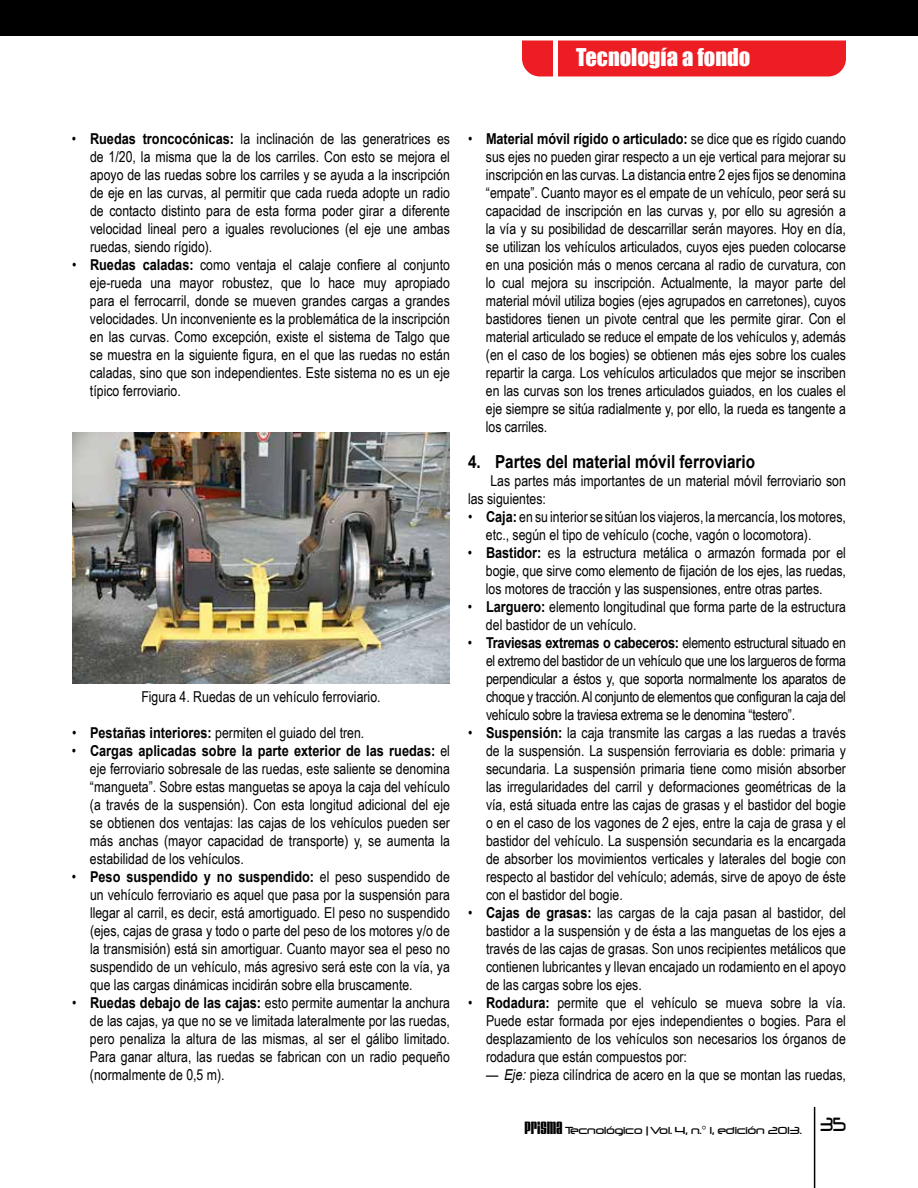
<style>
.page{position:relative;width:918px;height:1188px;background:#fff}
.page>*{position:absolute;margin:0;border:0;box-sizing:border-box;transform-origin:0 0}
.t1{font:22.5px "Impact";color:#fff}
.t2{font:700 18px "Arial";color:#000;scale:.85 1}
.t3{font:15px/18px "Arial Narrow";color:#000;text-align:justify}
.t4{font:700 15px "Arial";color:#000;scale:.85 1}
.t5{font:12px "Neuropol";color:#000}
.s1{font-family:"Arial";font-weight:700}
.s2{font-family:"Arial Narrow";font-weight:400}
.s3{font-family:"Arial";font-style:italic}
.s4{font-family:"Velvenda Cooler";font-size:15px}
</style>
<div class="page">
<hr style="left:814px;top:1107px;width:1px;height:81px;background:#000">
<div style="left:0;top:0;width:918px;height:36px;background:#000"></div>
<div style="left:522px;top:40px;width:324px;height:36px;background:#ed1d24"></div>
<hr style="left:554px;top:39px;width:4px;height:39px;background:#fff">
<img style="left:72px;top:432px;width:378px;height:252px">
<h1 class="t1" style="left:576px;top:40px;width:176px">Tecnología a fondo</h1>
<p class="t3" style="left:90px;top:129px;width:362px;text-indent:-18px">• <span class="s1">Ruedas troncocónicas:</span> la inclinación de las generatrices es de 1/20, la misma que la de los carriles. Con esto se mejora el apoyo de las ruedas sobre los carriles y se ayuda a la inscripción de eje en las curvas, al permitir que cada rueda adopte un radio de contacto distinto para de esta forma poder girar a diferente velocidad lineal pero a iguales revoluciones (el eje une ambas ruedas, siendo rígido).</p>
<p class="t3" style="left:90px;top:255px;width:362px;text-indent:-18px">• <span class="s1">Ruedas caladas:</span> como ventaja el calaje confiere al conjunto eje-rueda una mayor robustez, que lo hace muy apropiado para el ferrocarril, donde se mueven grandes cargas a grandes velocidades. Un inconveniente es la problemática de la inscripción en las curvas. Como excepción, existe el sistema de Talgo que se muestra en la siguiente figura, en el que las ruedas no están caladas, sino que son independientes. Este sistema no es un eje típico ferroviario.</p>
<p class="t3" style="left:141px;top:687px;width:241px">Figura 4. Ruedas de un vehículo ferroviario.</p>
<p class="t3" style="left:72px;top:723px;width:294px">• <span class="s1">Pestañas interiores:</span> permiten el guiado del tren.</p>
<p class="t4" style="left:72px;top:741px;width:446px"><span class="s2">•</span> Cargas aplicadas sobre la parte exterior de las ruedas: <span class="s2">el</span></p>
<p class="t3" style="left:90px;top:759px;width:361px">eje ferroviario sobresale de las ruedas, este saliente se denomina “mangueta”. Sobre estas manguetas se apoya la caja del vehículo (a través de la suspensión). Con esta longitud adicional del eje se obtienen dos ventajas: las cajas de los vehículos pueden ser más anchas (mayor capacidad de transporte) y, se aumenta la estabilidad de los vehículos.</p>
<p class="t4" style="left:72px;top:867px;width:446px"><span class="s2">•</span> Peso suspendido y no suspendido: <span class="s2">el peso suspendido de</span></p>
<p class="t3" style="left:90px;top:885px;width:362px">un vehículo ferroviario es aquel que pasa por la suspensión para llegar al carril, es decir, está amortiguado. El peso no suspendido (ejes, cajas de grasa y todo o parte del peso de los motores y/o de la transmisión) está sin amortiguar. Cuanto mayor sea el peso no suspendido de un vehículo, más agresivo será este con la vía, ya que las cargas dinámicas incidirán sobre ella bruscamente.</p>
<p class="t3" style="left:90px;top:993px;width:362px;text-indent:-18px">• <span class="s1">Ruedas debajo de las cajas:</span> esto permite aumentar la anchura de las cajas, ya que no se ve limitada lateralmente por las ruedas, pero penaliza la altura de las mismas, al ser el gálibo limitado.<br>Para ganar altura, las ruedas se fabrican con un radio pequeño (normalmente de 0,5 m).</p>
<p class="t4" style="left:468px;top:129px;width:446px"><span class="s2">•</span> Material móvil rígido o articulado: <span class="s2">se dice que es rígido cuando</span></p>
<p class="t3" style="left:486px;top:147px;width:362px">sus ejes no pueden girar respecto a un eje vertical para mejorar su inscripción en las curvas. La distancia entre 2 ejes fijos se denomina “empate”. Cuanto mayor es el empate de un vehículo, peor será su capacidad de inscripción en las curvas y, por ello su agresión a la vía y su posibilidad de descarrillar serán mayores. Hoy en día, se utilizan los vehículos articulados, cuyos ejes pueden colocarse en una posición más o menos cercana al radio de curvatura, con lo cual mejora su inscripción. Actualmente, la mayor parte del material móvil utiliza bogies (ejes agrupados en carretones), cuyos bastidores tienen un pivote central que les permite girar. Con el material articulado se reduce el empate de los vehículos y, además (en el caso de los bogies) se obtienen más ejes sobre los cuales repartir la carga. Los vehículos articulados que mejor se inscriben en las curvas son los trenes articulados guiados, en los cuales el eje siempre se sitúa radialmente y, por ello, la rueda es tangente a los carriles.</p>
<p class="t2" style="left:468px;top:450px;width:339px">4. Partes del material móvil ferroviario</p>
<p class="t3" style="left:468px;top:471px;width:379px;text-indent:22px">Las partes más importantes de un material móvil ferroviario son las siguientes:</p>
<p class="t3" style="left:486px;top:507px;width:361px;text-indent:-18px">• <span class="s1">Caja:</span> en su interior se sitúan los viajeros, la mercancía, los motores, etc., según el tipo de vehículo (coche, vagón o locomotora).</p>
<p class="t3" style="left:486px;top:543px;width:361px;text-indent:-18px">• <span class="s1">Bastidor:</span> es la estructura metálica o armazón formada por el bogie, que sirve como elemento de fijación de los ejes, las ruedas, los motores de tracción y las suspensiones, entre otras partes.</p>
<p class="t3" style="left:486px;top:597px;width:362px;text-indent:-18px">• <span class="s1">Larguero:</span> elemento longitudinal que forma parte de la estructura del bastidor de un vehículo.</p>
<p class="t3" style="left:486px;top:633px;width:361px;text-indent:-18px">• <span class="s1">Traviesas extremas o cabeceros:</span> elemento estructural situado en el extremo del bastidor de un vehículo que une los largueros de forma perpendicular a éstos y, que soporta normalmente los aparatos de choque y tracción. Al conjunto de elementos que configuran la caja del vehículo sobre la traviesa extrema se le denomina “testero”.</p>
<p class="t3" style="left:486px;top:723px;width:362px;text-indent:-18px">• <span class="s1">Suspensión:</span> la caja transmite las cargas a las ruedas a través de la suspensión. La suspensión ferroviaria es doble: primaria y secundaria. La suspensión primaria tiene como misión absorber las irregularidades del carril y deformaciones geométricas de la vía, está situada entre las cajas de grasas y el bastidor del bogie o en el caso de los vagones de 2 ejes, entre la caja de grasa y el bastidor del vehículo. La suspensión secundaria es la encargada de absorber los movimientos verticales y laterales del bogie con respecto al bastidor del vehículo; además, sirve de apoyo de éste con el bastidor del bogie.</p>
<p class="t3" style="left:486px;top:903px;width:362px;text-indent:-18px">• <span class="s1">Cajas de grasas:</span> las cargas de la caja pasan al bastidor, del bastidor a la suspensión y de ésta a las manguetas de los ejes a través de las cajas de grasas. Son unos recipientes metálicos que contienen lubricantes y llevan encajado un rodamiento en el apoyo de las cargas sobre los ejes.</p>
<p class="t3" style="left:486px;top:993px;width:362px;text-indent:-18px">• <span class="s1">Rodadura:</span> permite que el vehículo se mueva sobre la vía.<br>Puede estar formada por ejes independientes o bogies. Para el desplazamiento de los vehículos son necesarios los órganos de rodadura que están compuestos por:</p>
<p class="t3" style="left:486px;top:1065px;width:361px">— <span class="s3">Eje:</span> pieza cilíndrica de acero en la que se montan las ruedas,</p>
<p class="t5" style="left:524px;top:1124px;width:323px"><span class="s4">PRISMA</span> Tecnológico | Vol. 4, n.° 1, edición 2013. <sup>35</sup></p>
</div>
